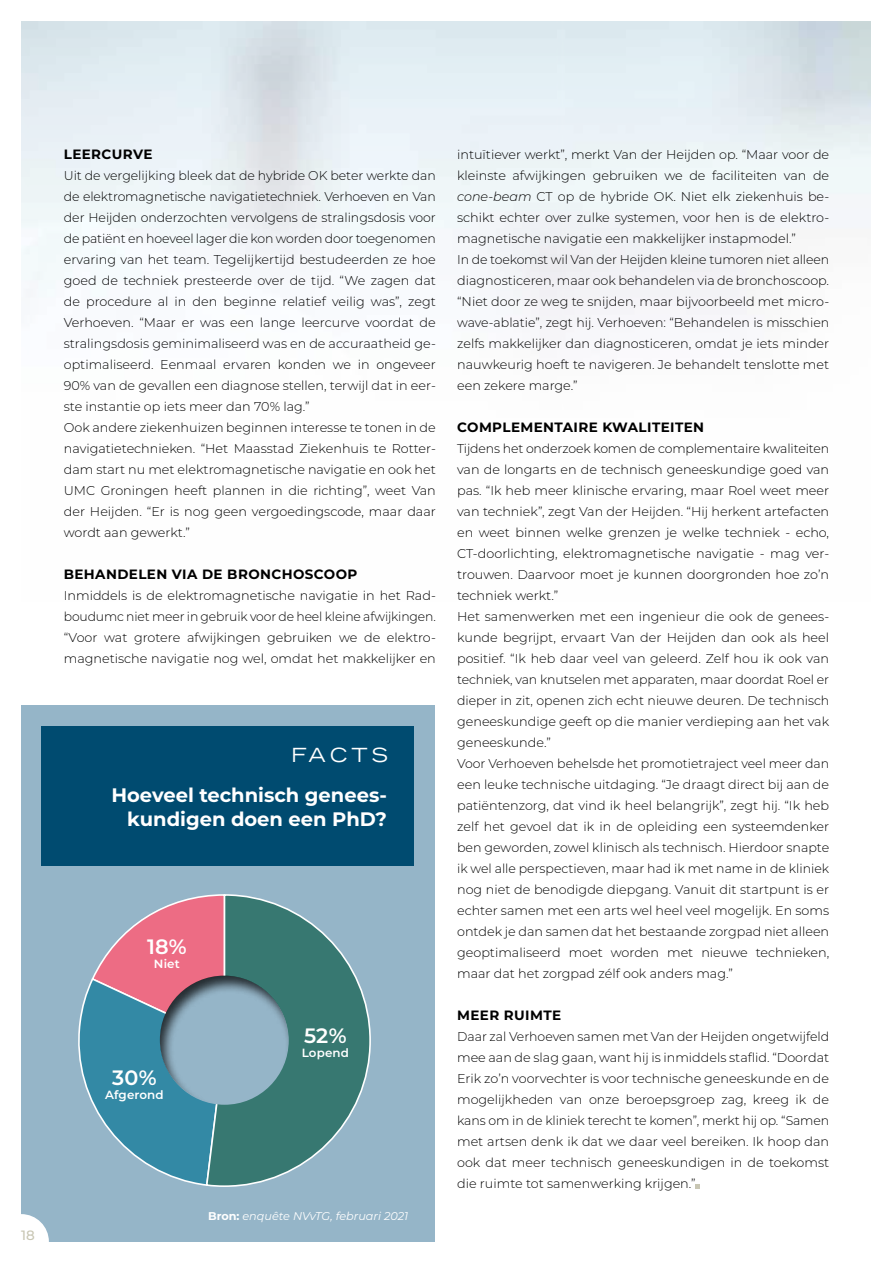
<style>
.page{position:relative;width:893px;height:1263px;background:#fff}
.page>*{position:absolute;margin:0;border:0;box-sizing:border-box;transform-origin:0 0}
.t1{font:600 20.85px "Montserrat";color:#fff}
.t2{font:700 19.5px/24px "Montserrat";color:#fff;text-align:right}
.t3{font:expanded 19.5px "Trade Gothic LT Std";letter-spacing:.21em;color:#fff}
.t4{font:700 13.5px "Montserrat";letter-spacing:.03em;color:#000}
.t5{font:500 13.5px "Montserrat";color:#c8c6b3}
.t6{font:300 12.75px/21px "Montserrat";color:#000}
.t7{font:600 11.85px "Montserrat";letter-spacing:.01em;color:#fff}
.t8{font:italic 11.25px "Montserrat";color:#fff}
.s1{font-weight:700;font-style:normal}
.s2{font-style:italic}
</style>
<div class="page">
<svg style="left:696px;top:1184px;width:4px;height:4px"></svg>
<div style="left:21px;top:705px;width:414px;height:537px;background:#95b5c8"></div>
<svg style="left:78px;top:895px;width:127px;height:291px"></svg>
<svg style="left:205px;top:894px;width:166px;height:293px"></svg>
<div style="left:41px;top:726px;width:373px;height:139px;background:#004b70"></div>
<svg style="left:21px;top:1214px;width:28px;height:28px"></svg>
<div style="left:160px;top:974px;width:130px;height:130px;background:#000;opacity:.75"></div>
<p class="t5" style="left:21px;top:1226px;width:15px">18</p>
<p class="t4" style="left:64px;top:144px;width:90px">LEERCURVE</p>
<p class="t6" style="left:64px;top:165px;width:374px">Uit de vergelijking bleek dat de hybride OK beter werkte dan de elektromagnetische navigatietechniek. Verhoeven en Van der Heijden onderzochten vervolgens de stralingsdosis voor de patiënt en hoeveel lager die kon worden door toegenomen ervaring van het team. Tegelijkertijd bestudeerden ze hoe goed de techniek presteerde over de tijd. “We zagen dat de procedure al in den beginne relatief veilig was”, zegt Verhoeven. “Maar er was een lange leercurve voordat de stralingsdosis geminimaliseerd was en de accuraatheid ge&shy;optimaliseerd. Eenmaal ervaren konden we in ongeveer 90% van de gevallen een diagnose stellen, terwijl dat in eer&shy;ste instantie op iets meer dan 70% lag.”<br>Ook andere ziekenhuizen beginnen interesse te tonen in de navigatietechnieken. “Het Maasstad Ziekenhuis te Rotter&shy;dam start nu met elektromagnetische navigatie en ook het UMC Groningen heeft plannen in die richting”, weet Van der Heijden. “Er is nog geen vergoedingscode, maar daar wordt aan gewerkt.”</p>
<p class="t4" style="left:64px;top:564px;width:295px">BEHANDELEN VIA DE BRONCHOSCOOP</p>
<p class="t6" style="left:64px;top:585px;width:374px;text-align:justify">Inmiddels is de elektromagnetische navigatie in het Rad&shy;boudumc niet meer in gebruik voor de heel kleine afwijkingen. “Voor wat grotere afwijkingen gebruiken we de elektro&shy;magnetische navigatie nog wel, omdat het makkelijker en</p>
<h2 class="t3" style="left:291px;top:742px;width:98px">FACTS</h2>
<h2 class="t2" style="left:111px;top:782px;width:277px">Hoeveel technisch genees&shy;kundigen doen een PhD?</h2>
<h1 class="t1" style="left:147px;top:931px;width:41px">18%</h1>
<p class="t7" style="left:154px;top:955px;width:27px">Niet</p>
<h1 class="t1" style="left:112px;top:1063px;width:46px">30%</h1>
<p class="t7" style="left:105px;top:1086px;width:60px">Afgerond</p>
<h1 class="t1" style="left:304px;top:1020px;width:44px">52%</h1>
<p class="t7" style="left:302px;top:1044px;width:49px">Lopend</p>
<p class="t8" style="left:208px;top:1208px;width:202px"><span class="s1">Bron:</span> enquête NVvTG, februari 2021</p>
<p class="t6" style="left:457px;top:144px;width:374px">intuïtiever werkt”, merkt Van der Heijden op. “Maar voor de kleinste afwijkingen gebruiken we de faciliteiten van de <span class="s2">cone-beam</span> CT op de hybride OK. Niet elk ziekenhuis be&shy;schikt echter over zulke systemen, voor hen is de elektro&shy;magnetische navigatie een makkelijker instapmodel.”<br>In de toekomst wil Van der Heijden kleine tumoren niet alleen diagnosticeren, maar ook behandelen via de bronchoscoop. “Niet door ze weg te snijden, maar bijvoorbeeld met micro&shy;wave-ablatie”, zegt hij. Verhoeven: “Behandelen is misschien zelfs makkelijker dan diagnosticeren, omdat je iets minder nauwkeurig hoeft te navigeren. Je behandelt tenslotte met een zekere marge.”</p>
<p class="t4" style="left:457px;top:417px;width:249px">COMPLEMENTAIRE KWALITEITEN</p>
<p class="t6" style="left:457px;top:438px;width:374px">Tijdens het onderzoek komen de complementaire kwaliteiten van de longarts en de technisch geneeskundige goed van pas. “Ik heb meer klinische ervaring, maar Roel weet meer van techniek”, zegt Van der Heijden. “Hij herkent artefacten en weet binnen welke grenzen je welke techniek - echo, CT-doorlichting, elektromagnetische navigatie - mag ver&shy;trouwen. Daarvoor moet je kunnen doorgronden hoe zo’n techniek werkt.”<br>Het samenwerken met een ingenieur die ook de genees&shy;kunde begrijpt, ervaart Van der Heijden dan ook als heel positief. “Ik heb daar veel van geleerd. Zelf hou ik ook van techniek, van knutselen met apparaten, maar doordat Roel er dieper in zit, openen zich echt nieuwe deuren. De technisch geneeskundige geeft op die manier verdieping aan het vak geneeskunde.”<br>Voor Verhoeven behelsde het promotietraject veel meer dan een leuke technische uitdaging. “Je draagt direct bij aan de patiëntenzorg, dat vind ik heel belangrijk”, zegt hij. “Ik heb zelf het gevoel dat ik in de opleiding een systeemdenker ben geworden, zowel klinisch als technisch. Hierdoor snapte ik wel alle perspectieven, maar had ik met name in de kliniek nog niet de benodigde diepgang. Vanuit dit startpunt is er echter samen met een arts wel heel veel mogelijk. En soms ontdek je dan samen dat het bestaande zorgpad niet alleen geoptimaliseerd moet worden met nieuwe technieken, maar dat het zorgpad zélf ook anders mag.”</p>
<p class="t4" style="left:457px;top:1005px;width:106px">MEER RUIMTE</p>
<p class="t6" style="left:457px;top:1026px;width:374px;text-align:justify">Daar zal Verhoeven samen met Van der Heijden ongetwijfeld mee aan de slag gaan, want hij is inmiddels staflid. “Doordat Erik zo’n voorvechter is voor technische geneeskunde en de mogelijkheden van onze beroepsgroep zag, kreeg ik de kans om in de kliniek terecht te komen”, merkt hij op. “Samen met artsen denk ik dat we daar veel bereiken. Ik hoop dan ook dat meer technisch geneeskundigen in de toekomst die ruimte tot samenwerking krijgen.”</p>
</div>
